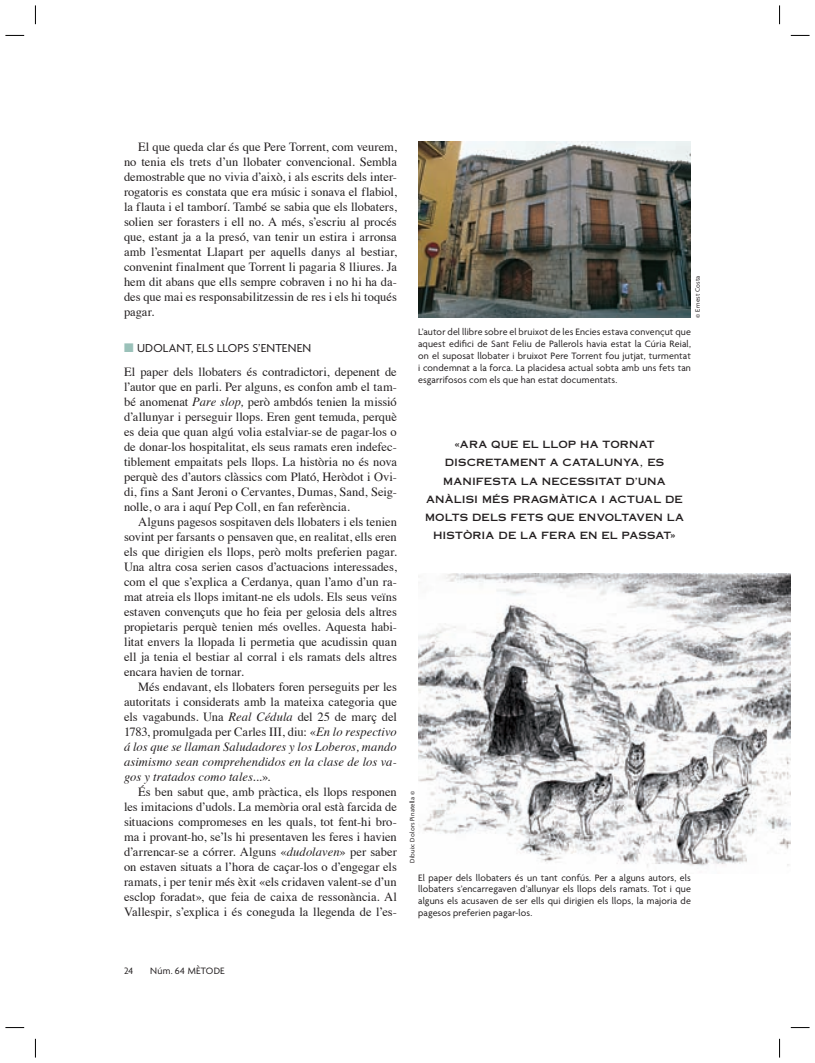
<style>
.page{position:relative;width:815px;height:1063px;background:#fff}
.page>*{position:absolute;margin:0;border:0;box-sizing:border-box;transform-origin:0 0}
.t1{font:12.5px/15px "Times";color:#231f20;text-align:justify}
.t2{font:12.5px "Agenda";letter-spacing:.01em;color:#231f20}
.t3{font:10px/11.9px "Agenda";letter-spacing:.015em;color:#231f20;text-align:justify}
.t4{font:10px/18.1px "Copperplate Thirty One AB";letter-spacing:.01em;color:#231f20;text-align:center}
.t5{font:6.88px "Agenda";letter-spacing:.02em;color:#231f20}
.s1{color:#9ac1b9}
.s2{font-style:italic}
</style>
<div class="page">
<img style="left:418px;top:142px;width:273px;height:175px">
<img style="left:418px;top:573px;width:372px;height:294px">
<svg style="left:5px;top:35px;width:19px;height:1px"></svg>
<svg style="left:791px;top:35px;width:19px;height:1px"></svg>
<svg style="left:5px;top:1027px;width:19px;height:1px"></svg>
<svg style="left:791px;top:1027px;width:19px;height:1px"></svg>
<svg style="left:35px;top:5px;width:1px;height:19px"></svg>
<svg style="left:35px;top:1039px;width:1px;height:19px"></svg>
<svg style="left:779px;top:5px;width:1px;height:19px"></svg>
<svg style="left:779px;top:1039px;width:1px;height:19px"></svg>
<p class="t1" style="left:124px;top:140px;width:274px;text-indent:14px">El que queda clar és que Pere Torrent, com veurem, no tenia els trets d’un llobater convencional. Sembla demostrable que no vivia d’això, i als escrits dels inter&shy;rogatoris es constata que era músic i sonava el flabiol, la flauta i el tamborí. També se sabia que els llobaters, solien ser forasters i ell no. A més, s’escriu al procés que, estant ja a la presó, van tenir un estira i arronsa amb l’esmentat Llapart per aquells danys al bestiar, convenint finalment que Torrent li pagaria 8 lliures. Ja hem dit abans que ells sempre cobraven i no hi ha da&shy;des que mai es responsabilitzessin de res i els hi toqués pagar.</p>
<p class="t2" style="left:124px;top:343px;width:189px"><span class="s1">■</span> UDOLANT, ELS LLOPS S’ENTENEN</p>
<p class="t1" style="left:124px;top:366px;width:274px">El paper dels llobaters és contradictori, depenent de l’autor que en parli. Per alguns, es confon amb el tam&shy;bé anomenat <span class="s2">Pare slop,</span> però ambdós tenien la missió d’allunyar i perseguir llops. Eren gent temuda, perquè es deia que quan algú volia estalviar-se de pagar-los o de donar-los hospitalitat, els seus ramats eren indefec&shy;tiblement empaitats pels llops. La història no és nova perquè des d’autors clàssics com Plató, Heròdot i Ovi&shy;di, fins a Sant Jeroni o Cervantes, Dumas, Sand, Seig&shy;nolle, o ara i aquí Pep Coll, en fan referència.</p>
<p class="t1" style="left:124px;top:516px;width:274px;text-indent:14px">Alguns pagesos sospitaven dels llobaters i els tenien sovint per farsants o pensaven que, en realitat, ells eren els que dirigien els llops, però molts preferien pagar.<br>Una altra cosa serien casos d’actuacions interessades, com el que s’explica a Cerdanya, quan l’amo d’un ra&shy;mat atreia els llops imitant-ne els udols. Els seus veïns estaven convençuts que ho feia per gelosia dels altres propietaris perquè tenien més ovelles. Aquesta habi&shy;litat envers la llopada li permetia que acudissin quan ell ja tenia el bestiar al corral i els ramats dels altres encara havien de tornar.</p>
<p class="t1" style="left:124px;top:681px;width:274px;text-indent:14px">Més endavant, els llobaters foren perseguits per les autoritats i considerats amb la mateixa categoria que els vagabunds. Una <span class="s2">Real Cédula</span> del 25 de març del 1783, promulgada per Carles III, diu: «<span class="s2">En lo respectivo á los que se llaman Saludadores y los Loberos, mando asimismo sean comprehendidos en la clase de los va&shy;gos y tratados como tales...</span>»<span class="s2">.</span></p>
<p class="t1" style="left:124px;top:786px;width:274px;text-indent:14px">És ben sabut que, amb pràctica, els llops responen les imitacions d’udols. La memòria oral està farcida de situacions compromeses en les quals, tot fent-hi bro&shy;ma i provant-ho, se’ls hi presentaven les feres i havien d’arrencar-se a córrer. Alguns «<span class="s2">dudolaven</span>» per saber on estaven situats a l’hora de caçar-los o d’engegar els ramats, i per tenir més èxit «els cridaven valent-se d’un esclop foradat», que feia de caixa de ressonància. Al Vallespir, s’explica i és coneguda la llegenda de l’es-</p>
<p class="t5" style="left:695px;top:318px;width:43px;rotate:-90deg">© Ernest Costa</p>
<p class="t3" style="left:418px;top:327px;width:274px">L’autor del llibre sobre el bruixot de les Encies estava convençut que aquest edifici de Sant Feliu de Pallerols havia estat la Cúria Reial, on el suposat llobater i bruixot Pere Torrent fou jutjat, turmentat i condemnat a la forca. La placidesa actual sobta amb uns fets tan esgarrifosos com els que han estat documentats.</p>
<p class="t4" style="left:425px;top:436px;width:260px">«ARA QUE EL LLOP HA TORNAT<br>DISCRETAMENT A CATALUNYA, ES<br>MANIFESTA LA NECESSITAT D’UNA<br>ANÀLISI MÉS PRAGMÀTICA I ACTUAL DE<br>MOLTS DELS FETS QUE ENVOLTAVEN LA<br>HISTÒRIA DE LA FERA EN EL PASSAT»</p>
<p class="t5" style="left:410px;top:863px;width:73px;rotate:-90deg">Dibuix: Dolors Pinatella ©</p>
<p class="t3" style="left:418px;top:872px;width:274px">El paper dels llobaters és un tant confús. Per a alguns autors, els llobaters s’encarregaven d’allunyar els llops dels ramats. Tot i que alguns els acusaven de ser ells qui dirigien els llops, la majoria de pagesos preferien pagar-los.</p>
<p class="t3" style="left:124px;top:966px;width:11px">24</p>
<p class="t3" style="left:150px;top:966px;width:76px">Núm. 64 MÈTODE</p>
</div>
